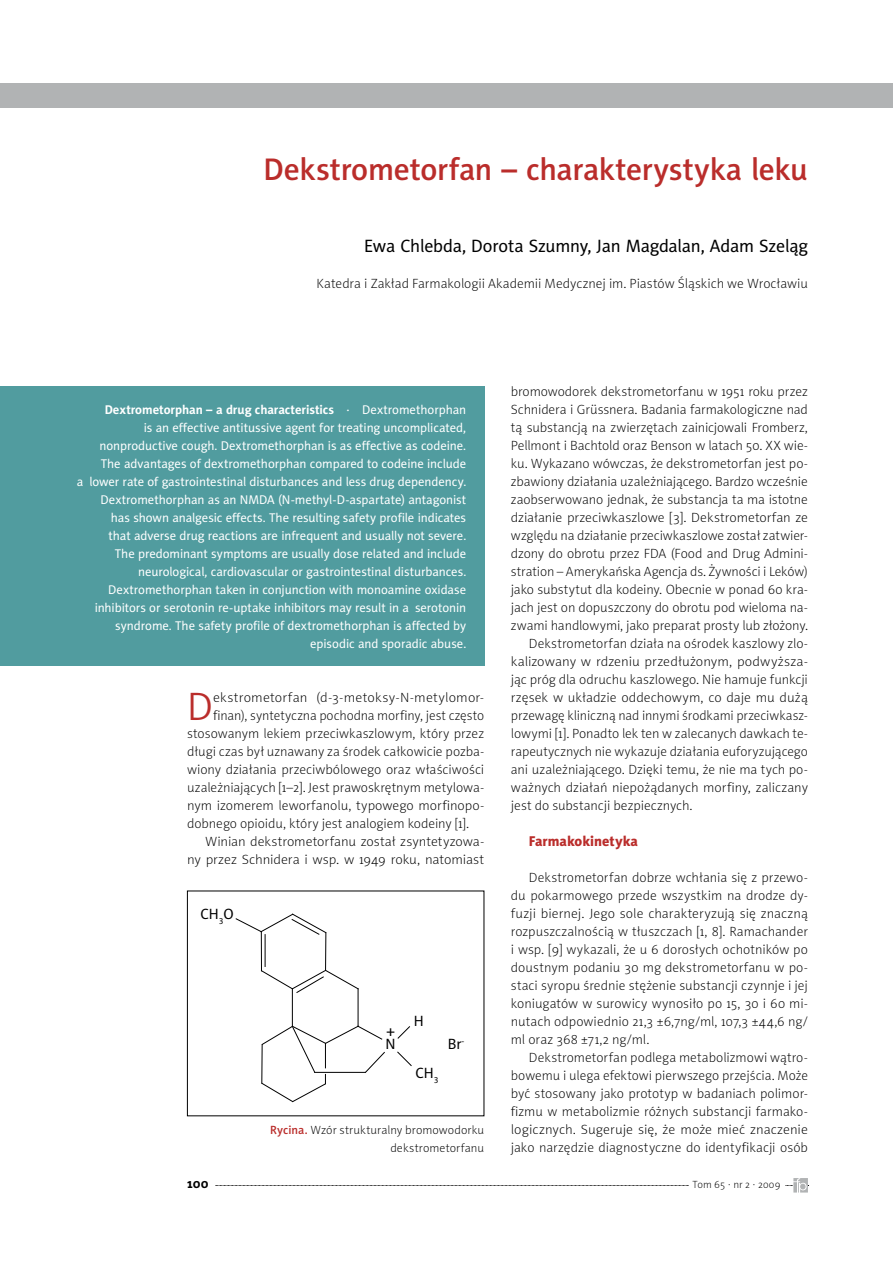
<style>
.page{position:relative;width:893px;height:1263px;background:#fff}
.page>*{position:absolute;margin:0;border:0;box-sizing:border-box;transform-origin:0 0}
.t1{font:40.05px "Naomi Sans EFN Light";color:#ba2d2b}
.t2{font:31.5px "Naomi Sans EFN Medium";letter-spacing:-.01em;color:#ba2d2b}
.t3{font:18px "Naomi Sans EFN";letter-spacing:-.015em;color:#000}
.t4{font:15px "Naomi Sans EFN";color:#000}
.t5{font:14.25px "Naomi Sans EFN Heavy";color:#ba2d2b}
.t6{font:13.5px/18px "Naomi Sans EFN Thin";color:#000;text-align:justify}
.t7{font:13.5px "Naomi Sans EFN Thin";letter-spacing:.02em;color:#000}
.t8{font:700 13.5px "Naomi Sans EFN";color:#000}
.t9{font:12.75px/18px "Naomi Sans EFN";letter-spacing:-.005em;color:#fff;text-align:right}
.t10{font:12px/18px "Naomi Sans EFN Thin";letter-spacing:.01em;color:#000;text-align:right}
.t11{font:10.5px "Naomi Sans EFN Thin";letter-spacing:.01em;color:#000}
.s1{font-weight:700}
.s2{font-family:"Naomi Sans EFN Medium";color:#ba2d2b}
</style>
<div class="page">
<div style="left:0;top:83px;width:893px;height:25px;background:#b1b3b4"></div>
<svg style="left:215px;top:1178px;width:594px;height:14px"></svg>
<div style="left:0;top:387px;width:484px;height:279px;background:#519c9f"></div>
<hr style="left:325px;top:933px;width:1px;height:37px;background:#000">
<hr style="left:261px;top:932px;width:1px;height:39px;background:#000">
<hr style="left:265px;top:934px;width:1px;height:32px;background:#000">
<svg style="left:235px;top:913px;width:92px;height:22px"></svg>
<hr style="left:292px;top:989px;width:1px;height:37px;background:#000">
<hr style="left:358px;top:989px;width:1px;height:37px;background:#000">
<svg style="left:260px;top:969px;width:99px;height:24px"></svg>
<svg style="left:261px;top:1025px;width:124px;height:77px"></svg>
<svg style="left:397px;top:1051px;width:15px;height:15px"></svg>
<svg style="left:397px;top:1026px;width:13px;height:13px"></svg>
<h2 class="t2" style="left:263px;top:151px;width:546px">Dekstrometorfan – charakterystyka leku</h2>
<h3 class="t3" style="left:364px;top:236px;width:445px">Ewa Chlebda, Dorota Szumny, Jan Magdalan, Adam Szeląg</h3>
<p class="t6" style="left:316px;top:275px;width:493px">Katedra i Zakład Farmakologii Akademii Medycznej im. Piastów Śląskich we Wrocławiu</p>
<p class="t9" style="left:77px;top:401px;width:391px"><span class="s1">Dextrometorphan – a drug characteristics</span> · Dextromethorphan<br>is an effective antitussive agent for treating uncomplicated, nonproductive cough. Dextromethorphan is as effective as codeine.<br>The advantages of dextromethorphan compared to codeine include<br>a lower rate of gastrointestinal disturbances and less drug dependency.<br>Dextromethorphan as an NMDA (N-methyl-D-aspartate) antagonist<br>has shown analgesic effects. The resulting safety profile indicates<br>that adverse drug reactions are infrequent and usually not severe.<br>The predominant symptoms are usually dose related and include neurological, cardiovascular or gastrointestinal disturbances.<br>Dextromethorphan taken in conjunction with monoamine oxidase inhibitors or serotonin re-uptake inhibitors may result in a serotonin syndrome. The safety profile of dextromethorphan is affected by episodic and sporadic abuse.</p>
<h1 class="t1" style="left:187px;top:684px;width:28px">D</h1>
<p class="t7" style="left:213px;top:690px;width:271px">ekstrometorfan (d-3-metoksy-N-metylomor-</p>
<p class="t6" style="left:213px;top:707px;width:273px">finan), syntetyczna pochodna morfiny, jest często</p>
<p class="t6" style="left:187px;top:725px;width:299px">stosowanym lekiem przeciwkaszlowym, który przez</p>
<p class="t6" style="left:187px;top:743px;width:299px">długi czas był uznawany za środek całkowicie pozba-</p>
<p class="t6" style="left:187px;top:761px;width:299px">wiony działania przeciwbólowego oraz właściwości</p>
<p class="t6" style="left:187px;top:779px;width:299px">uzależniających [1–2]. Jest prawoskrętnym metylowa-</p>
<p class="t6" style="left:187px;top:797px;width:299px">nym izomerem leworfanolu, typowego morfinopo-</p>
<p class="t6" style="left:187px;top:815px;width:283px">dobnego opioidu, który jest analogiem kodeiny [1].</p>
<p class="t6" style="left:205px;top:833px;width:281px">Winian dekstrometorfanu został zsyntetyzowa-</p>
<p class="t6" style="left:187px;top:851px;width:299px">ny przez Schnidera i wsp. w 1949 roku, natomiast</p>
<p class="t4" style="left:200px;top:906px;width:35px">CH<sub>3</sub>O</p>
<p class="t4" style="left:387px;top:1022px;width:10px">+</p>
<p class="t4" style="left:386px;top:1036px;width:12px">N</p>
<p class="t4" style="left:414px;top:1012px;width:11px">H</p>
<p class="t4" style="left:415px;top:1064px;width:25px">CH<sub>3</sub></p>
<p class="t4" style="left:448px;top:1035px;width:18px">Br<sup>-</sup></p>
<p class="t10" style="left:270px;top:1121px;width:216px"><span class="s2">Rycina.</span> Wzór strukturalny bromowodorku dekstrometorfanu</p>
<p class="t6" style="left:511px;top:383px;width:299px">bromowodorek dekstrometorfanu w 1951 roku przez</p>
<p class="t6" style="left:511px;top:401px;width:299px">Schnidera i Grüssnera. Badania farmakologiczne nad</p>
<p class="t6" style="left:511px;top:419px;width:299px">tą substancją na zwierzętach zainicjowali Fromberz,</p>
<p class="t6" style="left:511px;top:437px;width:299px">Pellmont i Bachtold oraz Benson w latach 50. XX wie-</p>
<p class="t6" style="left:511px;top:455px;width:299px">ku. Wykazano wówczas, że dekstrometorfan jest po-</p>
<p class="t6" style="left:511px;top:473px;width:299px">zbawiony działania uzależniającego. Bardzo wcześnie</p>
<p class="t6" style="left:511px;top:491px;width:299px">zaobserwowano jednak, że substancja ta ma istotne</p>
<p class="t6" style="left:511px;top:509px;width:299px">działanie przeciwkaszlowe [3]. Dekstrometorfan ze</p>
<p class="t6" style="left:511px;top:527px;width:299px">względu na działanie przeciwkaszlowe został zatwier-</p>
<p class="t6" style="left:511px;top:545px;width:299px">dzony do obrotu przez FDA (Food and Drug Admini-</p>
<p class="t6" style="left:511px;top:563px;width:299px">stration – Amerykańska Agencja ds. Żywności i Leków)</p>
<p class="t6" style="left:511px;top:581px;width:299px">jako substytut dla kodeiny. Obecnie w ponad 60 kra-</p>
<p class="t6" style="left:511px;top:599px;width:299px">jach jest on dopuszczony do obrotu pod wieloma na-</p>
<p class="t6" style="left:511px;top:617px;width:299px">zwami handlowymi, jako preparat prosty lub złożony.</p>
<p class="t6" style="left:529px;top:635px;width:281px">Dekstrometorfan działa na ośrodek kaszlowy zlo-</p>
<p class="t6" style="left:511px;top:653px;width:299px">kalizowany w rdzeniu przedłużonym, podwyższa-</p>
<p class="t6" style="left:511px;top:671px;width:298px">jąc próg dla odruchu kaszlowego. Nie hamuje funkcji</p>
<p class="t6" style="left:511px;top:689px;width:299px">rzęsek w układzie oddechowym, co daje mu dużą</p>
<p class="t6" style="left:511px;top:707px;width:299px">przewagę kliniczną nad innymi środkami przeciwkasz-</p>
<p class="t6" style="left:511px;top:725px;width:299px">lowymi [1]. Ponadto lek ten w zalecanych dawkach te-</p>
<p class="t6" style="left:511px;top:743px;width:299px">rapeutycznych nie wykazuje działania euforyzującego</p>
<p class="t6" style="left:511px;top:761px;width:299px">ani uzależniającego. Dzięki temu, że nie ma tych po-</p>
<p class="t6" style="left:511px;top:779px;width:299px">ważnych działań niepożądanych morfiny, zaliczany</p>
<p class="t6" style="left:511px;top:797px;width:183px">jest do substancji bezpiecznych.</p>
<p class="t5" style="left:529px;top:833px;width:111px">Farmakokinetyka</p>
<p class="t6" style="left:511px;top:869px;width:299px;text-indent:18px">Dekstrometorfan dobrze wchłania się z przewo&shy;du pokarmowego przede wszystkim na drodze dy&shy;fuzji biernej. Jego sole charakteryzują się znaczną rozpuszczalnością w tłuszczach [1, 8]. Ramachander i wsp. [9] wykazali, że u 6 dorosłych ochotników po doustnym podaniu 30 mg dekstrometorfanu w po&shy;staci syropu średnie stężenie substancji czynnje i jej koniugatów w surowicy wynosiło po 15, 30 i 60 mi&shy;nutach odpowiednio 21,3 ±6,7ng/ml, 107,3 ±44,6 ng/ ml oraz 368 ±71,2 ng/ml.</p>
<p class="t6" style="left:511px;top:1049px;width:299px;text-indent:18px">Dekstrometorfan podlega metabolizmowi wątro&shy;bowemu i ulega efektowi pierwszego przejścia. Może być stosowany jako prototyp w badaniach polimor&shy;fizmu w metabolizmie różnych substancji farmako&shy;logicznych. Sugeruje się, że może mieć znaczenie jako narzędzie diagnostyczne do identyfikacji osób</p>
<p class="t8" style="left:187px;top:1176px;width:23px">100</p>
<p class="t11" style="left:693px;top:1179px;width:89px">Tom 65 · nr 2 · 2009</p>
</div>
